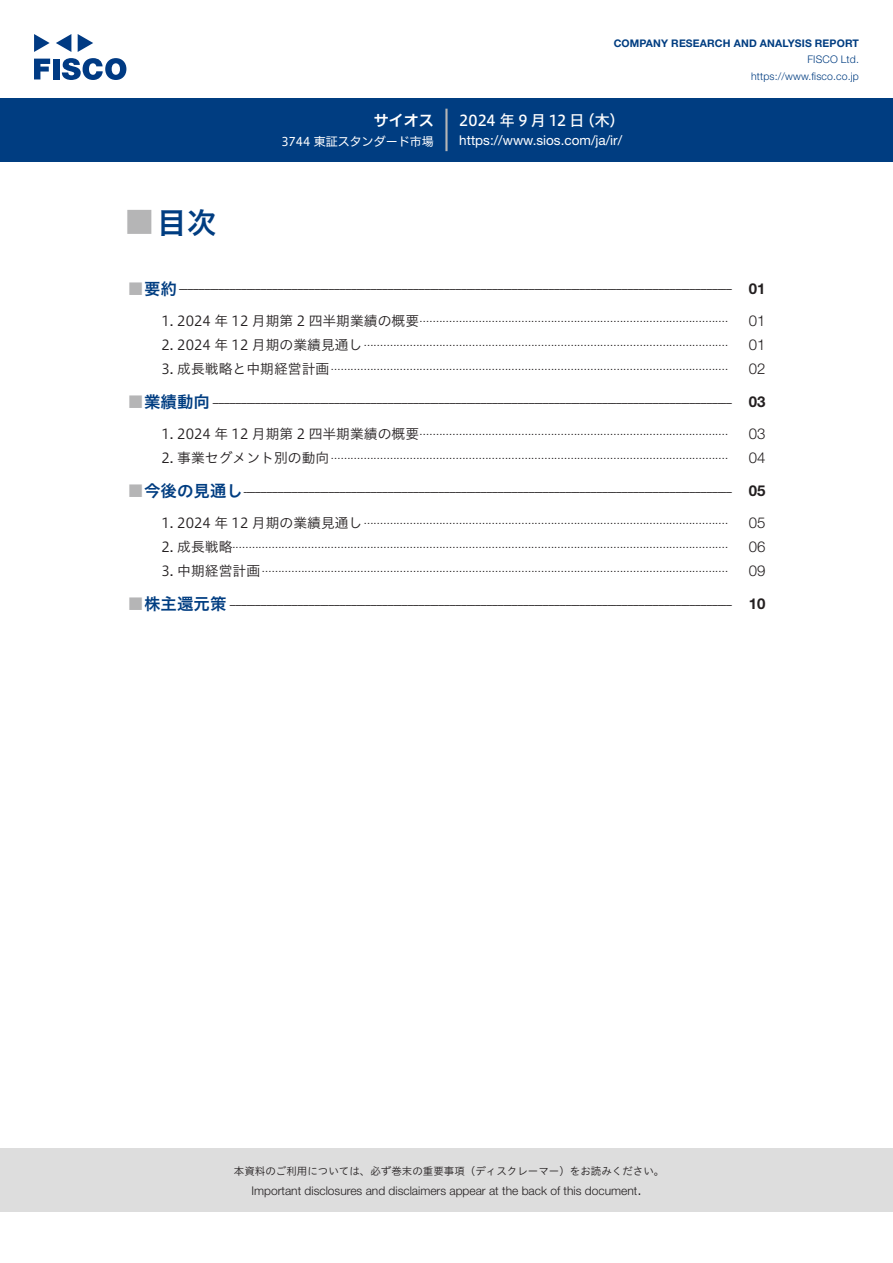
<style>
.page{position:relative;width:893px;height:1263px;background:#fff}
.page>*{position:absolute;margin:0;border:0;box-sizing:border-box;transform-origin:0 0}
.t1{font:30px "Hiragino UD Sans Std N W6";color:#003d81}
.t2{font:24px "Hiragino UD Sans Std W6";color:#b5b5b6}
.t3{font:16.5px "Hiragino UD Sans Std W6";color:#003d81}
.t4{font:300 15px "Helvetica Neue LT Std";color:#231f20}
.t5{font:15px "Hiragino UD Sans F Std N W5";color:#fff}
.t6{font:700 15px "Helvetica Neue LT Std";color:#231f20}
.t7{font:15px "Hiragino UD Sans F Std N W6";color:#fff}
.t8{font:13.8px "Hiragino UD Sans Std W3";color:#231f20}
.t9{font:13.5px "Helvetica Neue LT Std";color:#fff}
.t10{font:12px "Hiragino UD Sans Std W3";color:#231f20}
.t11{font:300 12px "Helvetica Neue LT Std";color:#231f20}
.t12{font:12px "Hiragino UD Sans F Std N W4";color:#fff}
.t13{font:10.5px "Hiragino UD Sans Std W3";color:#231f20}
.t14{font:700 10.5px "Helvetica Neue LT Std";letter-spacing:.015em;color:#003d81}
.t15{font:300 10.5px/16.5px "Helvetica Neue LT Std";letter-spacing:.015em;color:#003d81;text-align:right}
.t16{font:9px "Hiragino UD Sans Std W3";color:#231f20}
.s1{color:#b5b5b6}
</style>
<div class="page">
<div style="left:0;top:1148px;width:893px;height:64px;background:#ddd"></div>
<svg style="left:34px;top:59px;width:16px;height:20px"></svg>
<div style="left:53px;top:59px;width:6px;height:20px;background:#003a83"></div>
<svg style="left:62px;top:58px;width:64px;height:22px"></svg>
<svg style="left:34px;top:34px;width:16px;height:18px"></svg>
<svg style="left:78px;top:34px;width:15px;height:18px"></svg>
<svg style="left:56px;top:34px;width:15px;height:18px"></svg>
<div style="left:0;top:98px;width:893px;height:64px;background:#003d81"></div>
<hr style="left:445px;top:109px;width:3px;height:42px;background:#b5b5b6">
<p class="t2" style="left:128px;top:204px;width:25px">█</p>
<p class="t1" style="left:157px;top:199px;width:61px">目次</p>
<h3 class="t7" style="left:374px;top:109px;width:62px">サイオス</h3>
<h3 class="t12" style="left:281px;top:132px;width:154px">3744 東証スタンダード市場</h3>
<p class="t14" style="left:614px;top:37px;width:247px">COMPANY RESEARCH AND ANALYSIS REPORT</p>
<p class="t15" style="left:751px;top:51px;width:109px">FISCO Ltd. https://www.fisco.co j p.</p>
<h3 class="t5" style="left:580px;top:109px;width:46px">（木(</h3>
<h3 class="t5" style="left:459px;top:109px;width:127px">2024 年 9 月 12 日</h3>
<h3 class="t9" style="left:459px;top:132px;width:164px">https://www.sios. c o m j a/ /i r/</h3>
<p class="t3" style="left:128px;top:276px;width:51px"><span class="s1">■</span>要約</p>
<p class="t10" style="left:177px;top:280px;width:557px">-----------------------------------------------------------------------------------------------------------------------------------------------------------------------------------------------------</p>
<p class="t8" style="left:162px;top:310px;width:259px">1. 2024 年 12 月期第 2 四半期業績の概要</p>
<p class="t16" style="left:420px;top:312px;width:309px">..............................................................................................</p>
<p class="t8" style="left:162px;top:334px;width:202px">2. 2024 年 12 月期の業績見通し</p>
<p class="t16" style="left:364px;top:336px;width:365px">...............................................................................................................</p>
<p class="t8" style="left:162px;top:358px;width:169px">3. 成長戦略と中期経営計画</p>
<p class="t16" style="left:331px;top:360px;width:398px">.........................................................................................................................</p>
<p class="t3" style="left:128px;top:389px;width:84px"><span class="s1">■</span>業績動向</p>
<p class="t10" style="left:210px;top:393px;width:524px">-----------------------------------------------------------------------------------------------------------------------------------------------------------------------------------------</p>
<p class="t8" style="left:162px;top:423px;width:259px">1. 2024 年 12 月期第 2 四半期業績の概要</p>
<p class="t16" style="left:420px;top:425px;width:309px">..............................................................................................</p>
<p class="t8" style="left:162px;top:447px;width:169px">2. 事業セグメント別の動向</p>
<p class="t16" style="left:331px;top:449px;width:398px">.........................................................................................................................</p>
<p class="t3" style="left:128px;top:478px;width:117px"><span class="s1">■</span>今後の見通し</p>
<p class="t10" style="left:243px;top:482px;width:491px">------------------------------------------------------------------------------------------------------------------------------------------------------------------------------</p>
<p class="t8" style="left:162px;top:512px;width:202px">1. 2024 年 12 月期の業績見通し</p>
<p class="t16" style="left:364px;top:514px;width:365px">...............................................................................................................</p>
<p class="t8" style="left:162px;top:536px;width:73px">2. 成長戦略</p>
<p class="t16" style="left:233px;top:538px;width:497px">.......................................................................................................................................................</p>
<p class="t8" style="left:162px;top:560px;width:100px">3. 中期経営計画</p>
<p class="t16" style="left:262px;top:562px;width:467px">..............................................................................................................................................</p>
<p class="t3" style="left:128px;top:591px;width:101px"><span class="s1">■</span>株主還元策</p>
<p class="t10" style="left:227px;top:595px;width:508px">-----------------------------------------------------------------------------------------------------------------------------------------------------------------------------------</p>
<p class="t6" style="left:749px;top:279px;width:18px">01</p>
<p class="t4" style="left:749px;top:311px;width:18px">01</p>
<p class="t4" style="left:749px;top:335px;width:18px">01</p>
<p class="t4" style="left:749px;top:359px;width:18px">02</p>
<p class="t6" style="left:749px;top:392px;width:18px">03</p>
<p class="t4" style="left:749px;top:424px;width:18px">03</p>
<p class="t4" style="left:749px;top:448px;width:18px">04</p>
<p class="t6" style="left:749px;top:481px;width:18px">05</p>
<p class="t4" style="left:749px;top:513px;width:18px">05</p>
<p class="t4" style="left:749px;top:537px;width:18px">06</p>
<p class="t4" style="left:749px;top:561px;width:18px">09</p>
<p class="t6" style="left:749px;top:594px;width:18px">10</p>
<p class="t13" style="left:234px;top:1163px;width:432px">本資料のご利用については、必ず巻末の重要事項（ディスクレーマー）をお読みください。</p>
<h3 class="t4" style="left:637px;top:1180px;width:6px">.</h3>
<h3 class="t11" style="left:251px;top:1183px;width:387px">Important disclosures and disclaimers appear at the back of this document</h3>
</div>
